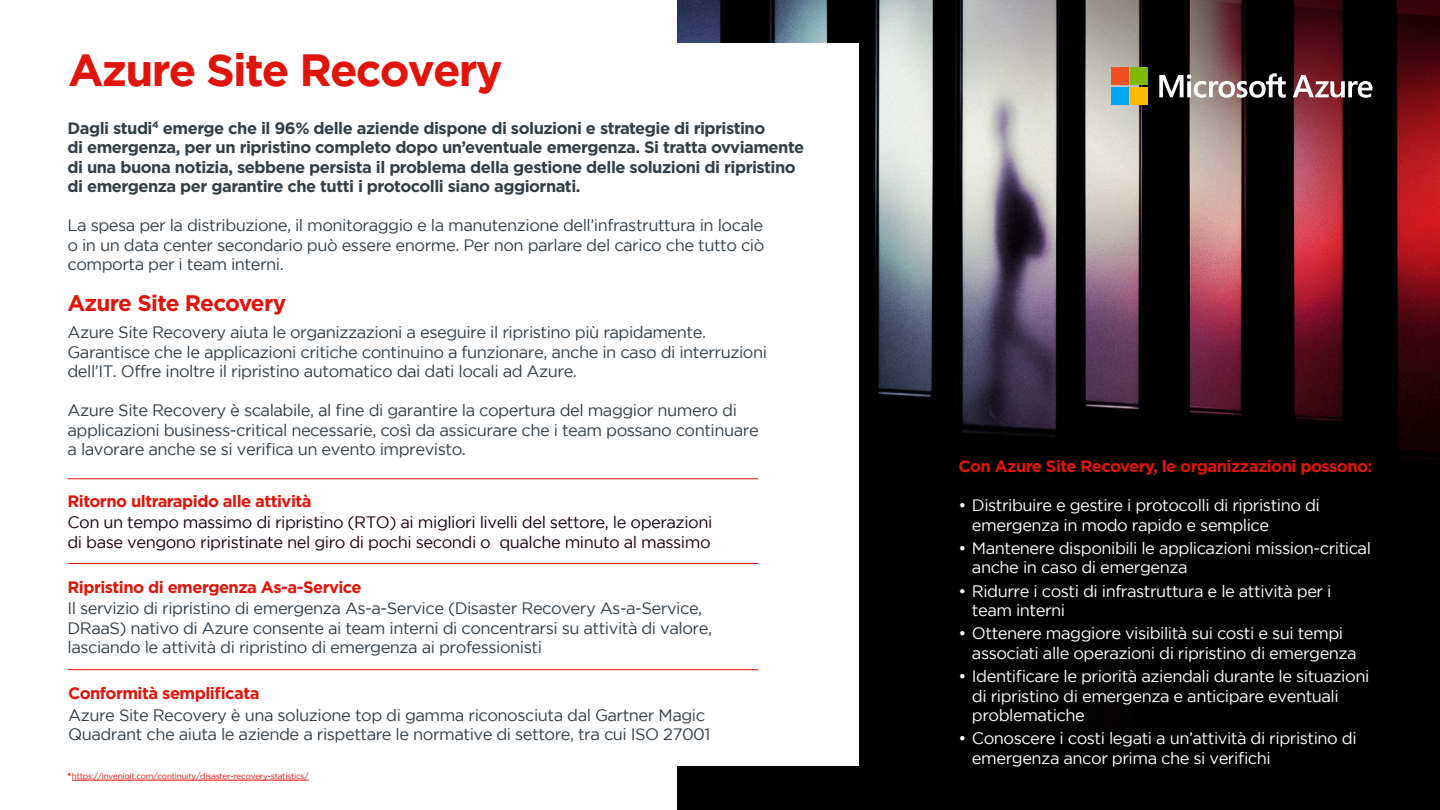
<style>
.page{position:relative;width:1440px;height:810px;background:#fff}
.page>*{position:absolute;margin:0;border:0;box-sizing:border-box;transform-origin:0 0}
.t1{font:700 45px "Gotham";letter-spacing:-.04em;color:#e1140a}
.t2{font:700 22.5px "Gotham";letter-spacing:-.03em;color:#e1140a}
.t3{font:16.5px/19.5px "Gotham";letter-spacing:-.03em;color:#333f48}
.t4{font:16.5px/19.5px "Gotham";letter-spacing:-.03em;color:#fff}
.t5{font:700 16.5px/19.5px "Gotham";letter-spacing:-.03em;color:#333f48}
.t6{font:16.5px/19.5px "Gotham";letter-spacing:-.03em;color:#1e0013}
.t7{font:700 16.5px "Gotham";letter-spacing:-.03em;color:#e1140a}
.t8{font:8.25px "Gotham";letter-spacing:-.03em;color:#e1140a}
</style>
<div class="page">
<div style="left:677px;top:0;width:763px;height:810px;background:#000"></div>
<img style="left:677px;top:0;width:763px;height:458px">
<div style="left:68px;top:44px;width:791px;height:722px;background:#fff"></div>
<hr style="left:72px;top:780px;width:237px;height:1px;background:#e1140a">
<hr style="left:68px;top:478px;width:690px;height:1px;background:#e1140a">
<hr style="left:68px;top:563px;width:690px;height:1px;background:#e1140a">
<hr style="left:68px;top:669px;width:690px;height:1px;background:#e1140a">
<img style="left:976px;top:0;width:464px;height:235px">
<svg style="left:1293px;top:75px;width:79px;height:23px"></svg>
<svg style="left:1159px;top:73px;width:127px;height:25px"></svg>
<div style="left:1111px;top:68px;width:18px;height:17px;background:#f25022"></div>
<div style="left:1130px;top:68px;width:18px;height:17px;background:#7fba00"></div>
<div style="left:1111px;top:87px;width:18px;height:18px;background:#00a4ef"></div>
<div style="left:1130px;top:87px;width:18px;height:18px;background:#ffb900"></div>
<h1 class="t1" style="left:68px;top:44px;width:436px">Azure Site Recovery</h1>
<p class="t5" style="left:68px;top:118px;width:738px">Dagli studi<sup>4</sup> emerge che il 96% delle aziende dispone di soluzioni e strategie di ripristino<br>di emergenza, per un ripristino completo dopo un’eventuale emergenza. Si tratta ovviamente di una buona notizia, sebbene persista il problema della gestione delle soluzioni di ripristino di emergenza per garantire che tutti i protocolli siano aggiornati.</p>
<p class="t3" style="left:68px;top:215px;width:698px;text-align:justify">La spesa per la distribuzione, il monitoraggio e la manutenzione dell’infrastruttura in locale o in un data center secondario può essere enorme. Per non parlare del carico che tutto ciò comporta per i team interni.</p>
<h2 class="t2" style="left:68px;top:288px;width:220px">Azure Site Recovery</h2>
<p class="t3" style="left:68px;top:323px;width:701px">Azure Site Recovery aiuta le organizzazioni a eseguire il ripristino più rapidamente.<br>Garantisce che le applicazioni critiche continuino a funzionare, anche in caso di interruzioni dell’IT. Offre inoltre il ripristino automatico dai dati locali ad Azure.</p>
<p class="t3" style="left:68px;top:401px;width:693px">Azure Site Recovery è scalabile, al fine di garantire la copertura del maggior numero di applicazioni business-critical necessarie, così da assicurare che i team possano continuare a lavorare anche se si verifica un evento imprevisto.</p>
<p class="t7" style="left:68px;top:490px;width:246px">Ritorno ultrarapido alle attività</p>
<p class="t6" style="left:68px;top:513px;width:646px">Con un tempo massimo di ripristino (RTO) ai migliori livelli del settore, le operazioni di base vengono ripristinate nel giro di pochi secondi o qualche minuto al massimo</p>
<p class="t7" style="left:68px;top:576px;width:296px">Ripristino di emergenza As-a-Service</p>
<p class="t3" style="left:68px;top:599px;width:646px">Il servizio di ripristino di emergenza As-a-Service (Disaster Recovery As-a-Service,<br>DRaaS) nativo di Azure consente ai team interni di concentrarsi su attività di valore, lasciando le attività di ripristino di emergenza ai professionisti</p>
<p class="t7" style="left:68px;top:682px;width:193px">Conformità semplificata</p>
<p class="t3" style="left:68px;top:705px;width:644px">Azure Site Recovery è una soluzione top di gamma riconosciuta dal Gartner Magic<br>Quadrant che aiuta le aziende a rispettare le normative di settore, tra cui ISO 27001</p>
<p class="t8" style="left:68px;top:772px;width:243px"><sup>4</sup> https://invenioit.com/continuity/disaster-recovery-statistics/</p>
<p class="t7" style="left:958px;top:455px;width:416px">Con Azure Site Recovery, le organizzazioni possono:</p>
<p class="t4" style="left:972px;top:495px;width:349px;text-indent:-13px">• Distribuire e gestire i protocolli di ripristino di emergenza in modo rapido e semplice</p>
<p class="t4" style="left:972px;top:538px;width:401px;text-indent:-13px">• Mantenere disponibili le applicazioni mission-critical anche in caso di emergenza</p>
<p class="t4" style="left:972px;top:581px;width:361px;text-indent:-13px">• Ridurre i costi di infrastruttura e le attività per i team interni</p>
<p class="t4" style="left:972px;top:624px;width:386px;text-indent:-13px">• Ottenere maggiore visibilità sui costi e sui tempi associati alle operazioni di ripristino di emergenza</p>
<p class="t4" style="left:972px;top:666px;width:399px;text-indent:-13px">• Identificare le priorità aziendali durante le situazioni di ripristino di emergenza e anticipare eventuali problematiche</p>
<p class="t4" style="left:972px;top:729px;width:386px;text-indent:-13px">• Conoscere i costi legati a un’attività di ripristino di emergenza ancor prima che si verifichi</p>
</div>
